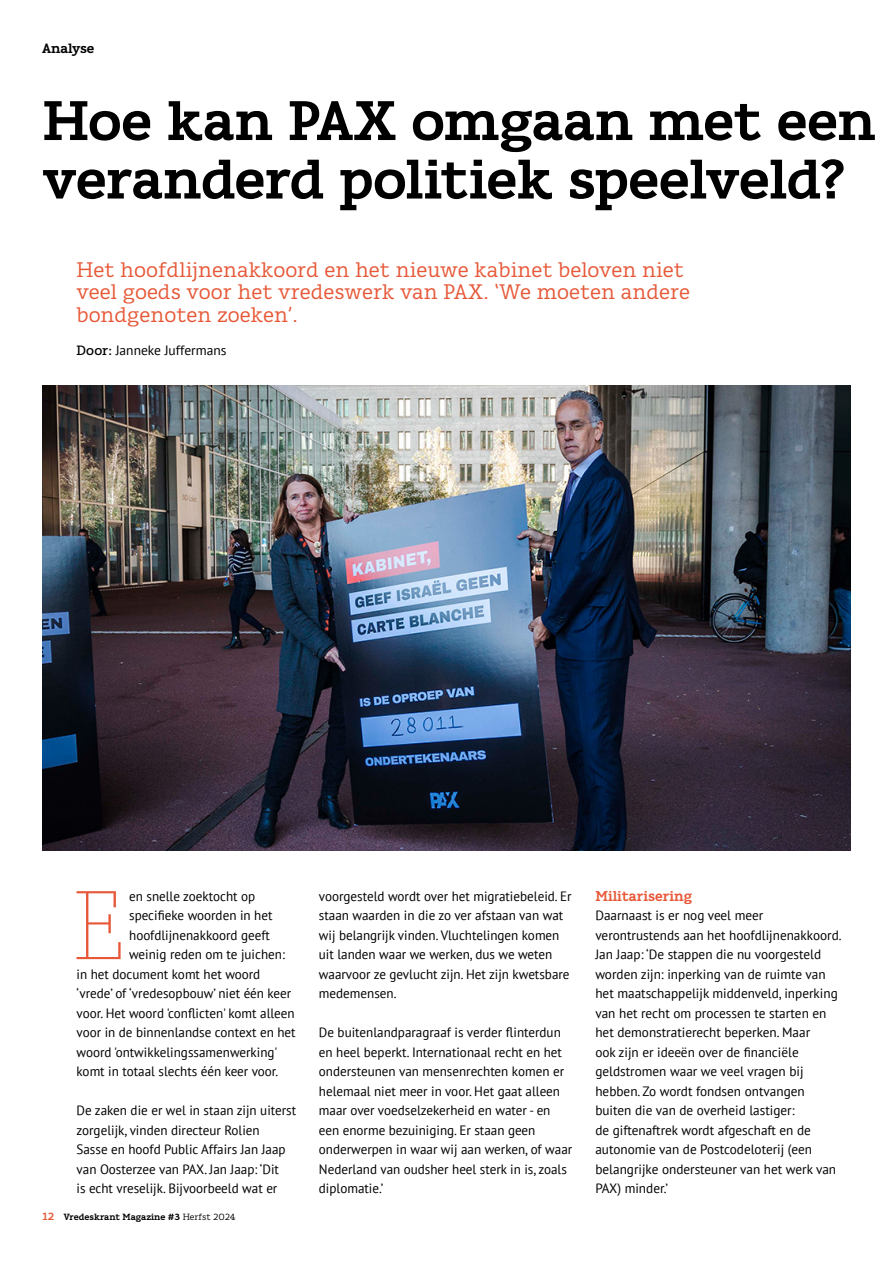
<style>
.page{position:relative;width:893px;height:1263px;background:#fff}
.page>*{position:absolute;margin:0;border:0;box-sizing:border-box;transform-origin:0 0}
.t1{font:200 97.05px "Karlo Serif";color:#e75838}
.t2{font:700 55.5px/58.5px "Karlo Serif";letter-spacing:-.01em;color:#000}
.t3{font:21px/22.5px "Karlo Serif";color:#e75838}
.t4{font:700 14.25px "Karlo Serif";color:#e75838}
.t5{font:13.5px/19.5px "PT Sans";color:#000}
.t6{font:700 13.5px "Karlo Serif";color:#000}
.t7{font:700 9px "Karlo Serif";color:#000}
.s1{font-family:"Karlo Serif";font-weight:500}
.s2{font-size:10.5px;color:#e75838}
.s3{font-weight:400}
</style>
<div class="page">
<img style="left:43px;top:385px;width:807px;height:465px">
<p class="t6" style="left:43px;top:40px;width:53px">Analyse</p>
<h2 class="t2" style="left:43px;top:92px;width:835px">Hoe kan PAX omgaan met een veranderd politiek speelveld?</h2>
<h3 class="t3" style="left:77px;top:258px;width:615px">Het hoofdlijnenakkoord en het nieuwe kabinet beloven niet veel goeds voor het vredeswerk van PAX. ‘We moeten andere bondgenoten zoeken’.</h3>
<p class="t5" style="left:77px;top:340px;width:151px"><span class="s1">Door:</span> Janneke Juffermans</p>
<h1 class="t1" style="left:73px;top:867px;width:55px">E</h1>
<p class="t5" style="left:129px;top:886px;width:128px">en snelle zoektocht op</p>
<p class="t5" style="left:129px;top:905px;width:145px">specifieke woorden in het</p>
<p class="t5" style="left:129px;top:925px;width:142px">hoofdlijnenakkoord geeft</p>
<p class="t5" style="left:129px;top:944px;width:157px">weinig reden om te juichen:</p>
<p class="t5" style="left:77px;top:964px;width:185px">in het document komt het woord</p>
<p class="t5" style="left:77px;top:983px;width:216px">‘vrede’ of ‘vredesopbouw’ niet één keer</p>
<p class="t5" style="left:77px;top:1003px;width:220px">voor. Het woord 'conflicten' komt alleen</p>
<p class="t5" style="left:77px;top:1022px;width:221px">voor in de binnenlandse context en het</p>
<p class="t5" style="left:77px;top:1042px;width:202px">woord 'ontwikkelingssamenwerking'</p>
<p class="t5" style="left:77px;top:1061px;width:203px">komt in totaal slechts één keer voor.</p>
<p class="t5" style="left:77px;top:1100px;width:221px">De zaken die er wel in staan zijn uiterst zorgelijk, vinden directeur Rolien<br>Sasse en hoofd Public Affairs Jan Jaap van Oosterzee van PAX. Jan Jaap: ‘Dit<br>is echt vreselijk. Bijvoorbeeld wat er</p>
<p class="t7" style="left:43px;top:1212px;width:195px"><span class="s2">12</span> Vredeskrant Magazine #3 <span class="s3">Herfst 2024</span></p>
<p class="t5" style="left:319px;top:886px;width:254px">voorgesteld wordt over het migratiebeleid. Er staan waarden in die zo ver afstaan van wat wij belangrijk vinden. Vluchtelingen komen uit landen waar we werken, dus we weten waarvoor ze gevlucht zijn. Het zijn kwetsbare medemensen.</p>
<p class="t5" style="left:319px;top:1022px;width:255px">De buitenlandparagraaf is verder flinterdun en heel beperkt. Internationaal recht en het ondersteunen van mensenrechten komen er helemaal niet meer in voor. Het gaat alleen maar over voedselzekerheid en water - en een enorme bezuiniging. Er staan geen onderwerpen in waar wij aan werken, of waar Nederland van oudsher heel sterk in is, zoals diplomatie.’</p>
<p class="t4" style="left:595px;top:887px;width:98px">Militarisering</p>
<p class="t5" style="left:595px;top:905px;width:248px">Daarnaast is er nog veel meer verontrustends aan het hoofdlijnenakkoord.<br>Jan Jaap: ‘De stappen die nu voorgesteld worden zijn: inperking van de ruimte van het maatschappelijk middenveld, inperking van het recht om processen te starten en het demonstratierecht beperken. Maar<br>ook zijn er ideeën over de financiële geldstromen waar we veel vragen bij hebben. Zo wordt fondsen ontvangen buiten die van de overheid lastiger:<br>de giftenaftrek wordt afgeschaft en de autonomie van de Postcodeloterij (een belangrijke ondersteuner van het werk van PAX) minder.’</p>
</div>
